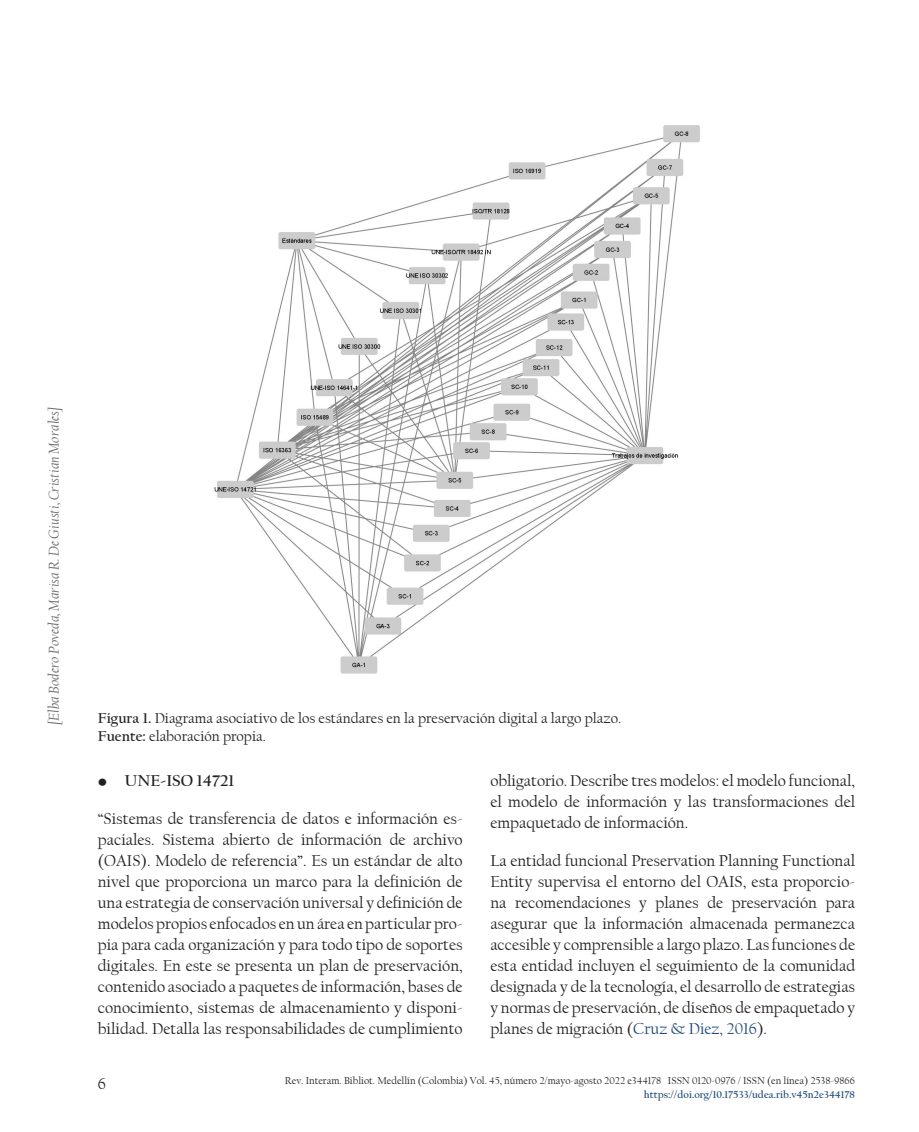
<style>
.page{position:relative;width:919px;height:1132px;background:#fff}
.page>*{position:absolute;margin:0;border:0;box-sizing:border-box;transform-origin:0 0}
.ctxt{font:16.5px/21px "Californian FB";color:#231f20;text-align:justify}
.ctxt-2{font:700 16.5px "Californian FB";color:#231f20}
.ctxt-3{font:15px "Californian FB";color:#231f20}
.t1{font:italic 15px "Californian FB";color:#6c6d70}
.t2{font:10.5px "Californian FB";color:#231f20}
.t3{font:700 10.5px "Californian FB";color:#1f497d}
.s1{font-weight:700}
.s2{font-size:13.5px}
.s3{color:#1f497d}
</style>
<div class="page">
<img style="left:214px;top:125px;width:486px;height:549px">
<p class="t1" style="left:46px;top:725px;width:321px;rotate:-90deg">[Elba Bodero Poveda, Marisa R. De Giusti, Cristian Morales]</p>
<p class="ctxt-3" style="left:98px;top:709px;width:525px"><span class="s1">Figura 1.</span> Diagrama asociativo de los estándares en la preservación digital a largo plazo.</p>
<p class="ctxt-3" style="left:98px;top:727px;width:170px"><span class="s1">Fuente:</span> elaboración propia.</p>
<p class="ctxt-2" style="left:98px;top:771px;width:138px"><span class="s2">•</span> UNE-ISO 14721</p>
<p class="ctxt" style="left:98px;top:808px;width:366px">“Sistemas de transferencia de datos e información es&shy;paciales. Sistema abierto de información de archivo (OAIS). Modelo de referencia”. Es un estándar de alto nivel que proporciona un marco para la definición de una estrategia de conservación universal y definición de modelos propios enfocados en un área en particular pro&shy;pia para cada organización y para todo tipo de soportes digitales. En este se presenta un plan de preservación, contenido asociado a paquetes de información, bases de conocimiento, sistemas de almacenamiento y disponi&shy;bilidad. Detalla las responsabilidades de cumplimiento</p>
<p class="ctxt" style="left:490px;top:770px;width:366px">obligatorio. Describe tres modelos: el modelo funcional, el modelo de información y las transformaciones del empaquetado de información.</p>
<p class="ctxt" style="left:490px;top:850px;width:366px">La entidad funcional Preservation Planning Functional Entity supervisa el entorno del OAIS, esta proporcio&shy;na recomendaciones y planes de preservación para asegurar que la información almacenada permanezca accesible y comprensible a largo plazo. Las funciones de esta entidad incluyen el seguimiento de la comunidad designada y de la tecnología, el desarrollo de estrategias y normas de preservación, de diseños de empaquetado y planes de migración (<span class="s3">Cruz &amp; Diez, 2016</span>).</p>
<p class="ctxt" style="left:98px;top:1072px;width:10px">6</p>
<p class="t2" style="left:285px;top:1074px;width:571px">Rev. Interam. Bibliot. Medellín (Colombia) Vol. 45, número 2/mayo-agosto 2022 e344178 ISSN 0120-0976 / ISSN (en línea) 2538-9866</p>
<p class="t3" style="left:644px;top:1088px;width:212px">https://doi.org/10.17533/udea.rib.v45n2e344178</p>
</div>
